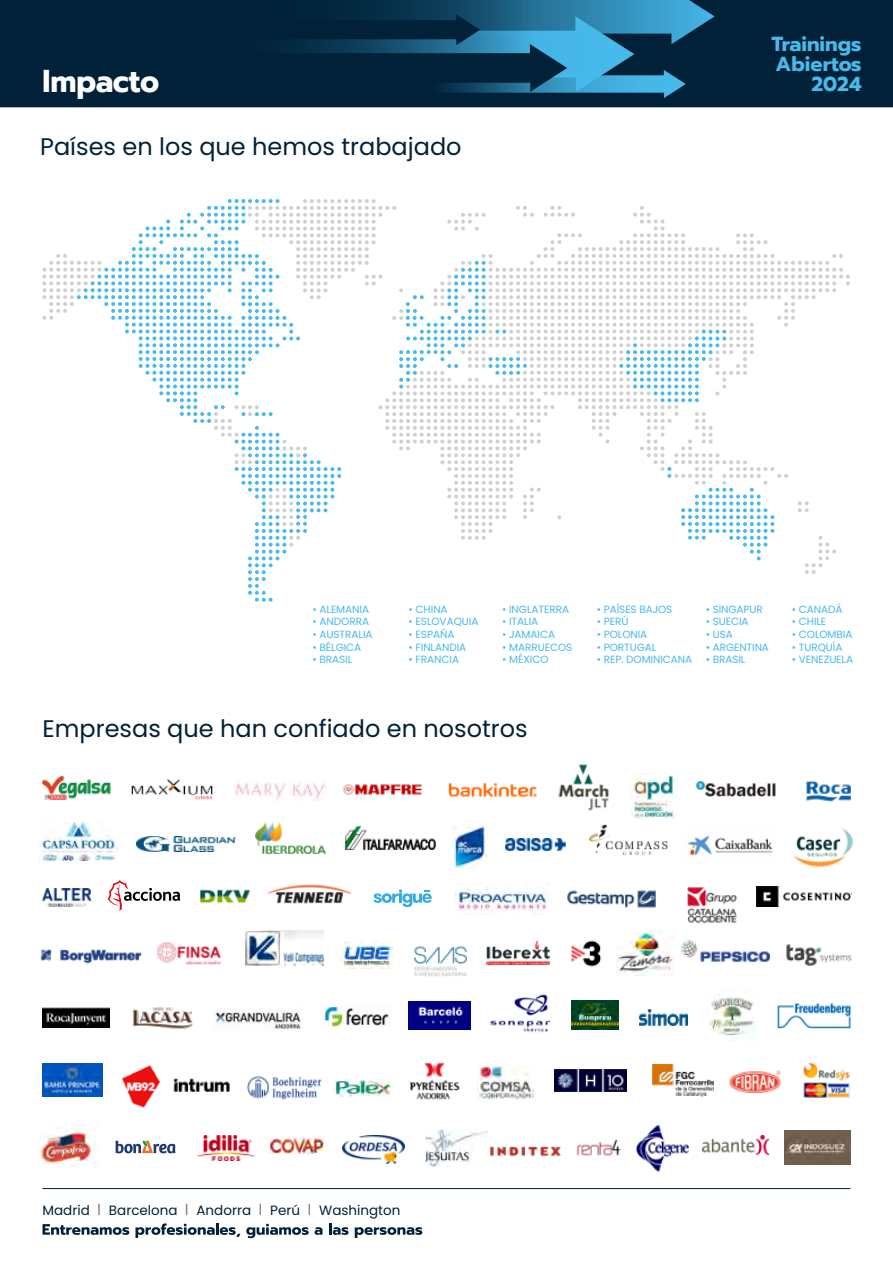
<style>
.page{position:relative;width:893px;height:1263px;background:#fff}
.page>*{position:absolute;margin:0;border:0;box-sizing:border-box;transform-origin:0 0}
.t1{font:700 31.5px "Prompt";letter-spacing:-.005em;color:#fff;scale:.95 1}
.t2{font:24px "Poppins";color:#002138}
.t3{font:700 20.25px/20.2px "Prompt";color:#47b9eb}
.t4{font:13.5px "Poppins";color:#002138}
.t5{font:10.5px "Poppins";letter-spacing:-.005em;color:#47b9eb}
.s1{font-size:16.05px;color:#6e7476}
</style>
<div class="page">
<svg style="left:43px;top:1224px;width:86px;height:11px"></svg>
<svg style="left:135px;top:1223px;width:105px;height:15px"></svg>
<svg style="left:246px;top:1224px;width:63px;height:14px"></svg>
<svg style="left:315px;top:1227px;width:8px;height:8px"></svg>
<svg style="left:329px;top:1223px;width:20px;height:12px"></svg>
<svg style="left:355px;top:1227px;width:67px;height:11px"></svg>
<hr style="left:43px;top:1188px;width:807px;height:1px;background:#002138">
<div style="left:0;top:0;width:893px;height:108px;background:#002138"></div>
<svg style="left:293px;top:0;width:419px;height:98px"></svg>
<svg style="left:42px;top:199px;width:808px;height:403px"></svg>
<img style="left:426px;top:1129px;width:61px;height:37px">
<img style="left:137px;top:836px;width:98px;height:16px">
<img style="left:803px;top:1063px;width:47px;height:35px">
<img style="left:42px;top:888px;width:49px;height:18px">
<img style="left:631px;top:773px;width:44px;height:45px">
<img style="left:505px;top:839px;width:61px;height:12px">
<img style="left:40px;top:949px;width:102px;height:15px">
<img style="left:39px;top:822px;width:80px;height:39px">
<img style="left:793px;top:828px;width:61px;height:39px">
<img style="left:590px;top:824px;width:77px;height:31px">
<img style="left:448px;top:783px;width:88px;height:14px">
<img style="left:157px;top:942px;width:64px;height:23px">
<img style="left:567px;top:890px;width:89px;height:18px">
<img style="left:256px;top:822px;width:69px;height:32px">
<img style="left:344px;top:826px;width:92px;height:23px">
<img style="left:200px;top:889px;width:50px;height:15px">
<img style="left:343px;top:784px;width:80px;height:11px">
<img style="left:558px;top:764px;width:51px;height:47px">
<img style="left:234px;top:779px;width:93px;height:21px">
<img style="left:131px;top:779px;width:82px;height:21px">
<img style="left:455px;top:887px;width:94px;height:26px">
<img style="left:268px;top:884px;width:84px;height:20px">
<img style="left:42px;top:776px;width:69px;height:24px">
<img style="left:451px;top:825px;width:36px;height:44px">
<img style="left:414px;top:946px;width:53px;height:31px">
<img style="left:617px;top:930px;width:57px;height:46px">
<img style="left:245px;top:931px;width:78px;height:35px">
<img style="left:786px;top:944px;width:66px;height:22px">
<img style="left:409px;top:1002px;width:62px;height:27px">
<img style="left:247px;top:1076px;width:75px;height:24px">
<img style="left:709px;top:996px;width:48px;height:40px">
<img style="left:555px;top:1069px;width:71px;height:23px">
<img style="left:757px;top:886px;width:95px;height:21px">
<img style="left:173px;top:1078px;width:57px;height:14px">
<img style="left:324px;top:1007px;width:65px;height:19px">
<img style="left:652px;top:1065px;width:61px;height:32px">
<img style="left:729px;top:1070px;width:52px;height:23px">
<img style="left:777px;top:1003px;width:73px;height:26px">
<img style="left:687px;top:887px;width:49px;height:36px">
<img style="left:486px;top:941px;width:64px;height:24px">
<img style="left:409px;top:1062px;width:51px;height:38px">
<img style="left:490px;top:994px;width:61px;height:39px">
<img style="left:334px;top:1079px;width:57px;height:18px">
<img style="left:681px;top:940px;width:89px;height:22px">
<img style="left:572px;top:1000px;width:47px;height:29px">
<img style="left:807px;top:781px;width:44px;height:21px">
<img style="left:697px;top:781px;width:79px;height:16px">
<img style="left:639px;top:1010px;width:49px;height:16px">
<img style="left:43px;top:1007px;width:66px;height:21px">
<img style="left:340px;top:941px;width:53px;height:27px">
<img style="left:133px;top:1007px;width:60px;height:22px">
<img style="left:215px;top:1012px;width:86px;height:17px">
<img style="left:570px;top:940px;width:32px;height:27px">
<img style="left:636px;top:1125px;width:53px;height:46px">
<img style="left:490px;top:1146px;width:71px;height:11px">
<img style="left:342px;top:1135px;width:63px;height:28px">
<img style="left:687px;top:835px;width:86px;height:21px">
<img style="left:39px;top:1127px;width:56px;height:40px">
<img style="left:702px;top:1135px;width:67px;height:19px">
<img style="left:784px;top:1130px;width:66px;height:35px">
<img style="left:122px;top:1065px;width:39px;height:43px">
<img style="left:576px;top:1139px;width:45px;height:17px">
<svg style="left:116px;top:1141px;width:59px;height:12px"></svg>
<svg style="left:108px;top:880px;width:72px;height:31px"></svg>
<img style="left:42px;top:1064px;width:60px;height:33px">
<img style="left:477px;top:1065px;width:57px;height:35px">
<svg style="left:374px;top:889px;width:58px;height:18px"></svg>
<img style="left:270px;top:1139px;width:54px;height:14px">
<img style="left:197px;top:1136px;width:58px;height:24px">
<h3 class="t3" style="left:771px;top:34px;width:92px">Trainings<br>Abiertos</h3>
<h1 class="t1" style="left:43px;top:57px;width:125px">Impacto</h1>
<h3 class="t3" style="left:811px;top:74px;width:52px">2024</h3>
<h2 class="t2" style="left:40px;top:133px;width:423px">Países en los que hemos trabajado</h2>
<p class="t5" style="left:313px;top:603px;width:58px">• ALEMANIA</p>
<p class="t5" style="left:313px;top:615px;width:58px">• ANDORRA</p>
<p class="t5" style="left:313px;top:628px;width:62px">• AUSTRALIA</p>
<p class="t5" style="left:313px;top:641px;width:50px">• BÉLGICA</p>
<p class="t5" style="left:313px;top:653px;width:41px">• BRASIL</p>
<p class="t5" style="left:409px;top:603px;width:41px">• CHINA</p>
<p class="t5" style="left:409px;top:615px;width:71px">• ESLOVAQUIA</p>
<p class="t5" style="left:409px;top:628px;width:47px">• ESPAÑA</p>
<p class="t5" style="left:409px;top:641px;width:59px">• FINLANDIA</p>
<p class="t5" style="left:409px;top:653px;width:52px">• FRANCIA</p>
<p class="t5" style="left:502px;top:603px;width:68px">• INGLATERRA</p>
<p class="t5" style="left:502px;top:615px;width:38px">• ITALIA</p>
<p class="t5" style="left:502px;top:628px;width:55px">• JAMAICA</p>
<p class="t5" style="left:502px;top:641px;width:72px">• MARRUECOS</p>
<p class="t5" style="left:502px;top:653px;width:48px">• MÉXICO</p>
<h2 class="t2" style="left:43px;top:714px;width:487px">Empresas que han confiado en nosotros</h2>
<p class="t5" style="left:597px;top:603px;width:77px">• PAÍSES BAJOS</p>
<p class="t5" style="left:597px;top:615px;width:33px">• PERÚ</p>
<p class="t5" style="left:597px;top:628px;width:52px">• POLONIA</p>
<p class="t5" style="left:597px;top:641px;width:61px">• PORTUGAL</p>
<p class="t5" style="left:597px;top:653px;width:97px">• REP. DOMINICANA</p>
<p class="t5" style="left:706px;top:603px;width:59px">• SINGAPUR</p>
<p class="t5" style="left:706px;top:615px;width:44px">• SUECIA</p>
<p class="t5" style="left:706px;top:628px;width:29px">• USA</p>
<p class="t5" style="left:706px;top:641px;width:65px">• ARGENTINA</p>
<p class="t5" style="left:706px;top:653px;width:41px">• BRASIL</p>
<p class="t5" style="left:792px;top:603px;width:52px">• CANADÁ</p>
<p class="t5" style="left:792px;top:615px;width:36px">• CHILE</p>
<p class="t5" style="left:792px;top:628px;width:62px">• COLOMBIA</p>
<p class="t5" style="left:792px;top:641px;width:52px">• TURQUÍA</p>
<p class="t5" style="left:792px;top:653px;width:63px">• VENEZUELA</p>
<p class="t4" style="left:43px;top:1202px;width:359px">Madrid <span class="s1">I</span> Barcelona <span class="s1">I</span> Andorra <span class="s1">I</span> Perú <span class="s1">I</span> Washington</p>
</div>
